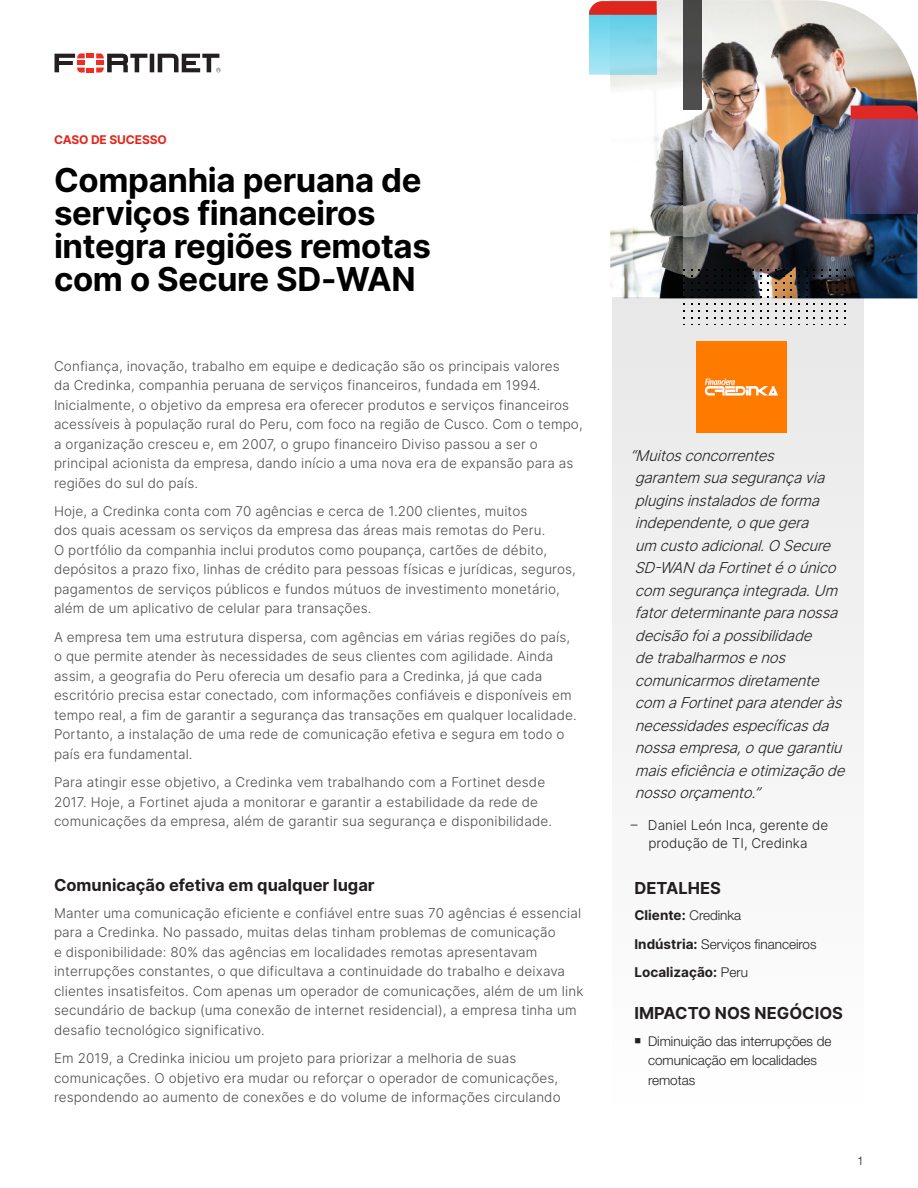
<style>
.page{position:relative;width:918px;height:1188px;background:#fff}
.page>*{position:absolute;margin:0;border:0;box-sizing:border-box;transform-origin:0 0}
.Main_Title{font:700 33px "Inter";letter-spacing:-.01em;color:#000}
.Body_Copy_SUBHEAD__B{font:700 16.5px "Inter";color:#231f20}
.Sidebar_headline__Bl{font:700 16.5px "Inter";color:#231f20}
.INSET_QUOTE{font:italic 300 15px/22.5px "Inter";color:#231f20}
.Body_Copy{font:300 13.5px/19.5px "Inter";letter-spacing:.01em;color:#4b4c4d}
.Sidebar_Copy{font:300 13.5px/19.5px "Helvetica Neue LT Pro";color:#231f20}
.INSET_QUOTE_-_NAME{font:300 13.5px/18px "Inter";color:#231f20;text-align:center}
.Sidebar_Copy-2{font:700 13.5px "Inter";color:#231f20}
.Page_Header{font:700 12px "Inter";letter-spacing:-.01em;color:#e72419}
.t1{font:300 12px "Helvetica Neue LT Pro";color:#231f20}
.s1{font-family:"Helvetica Neue LT Pro";font-weight:300}
.s2{font-family:"Inter";font-weight:700}
</style>
<div class="page">
<img style="left:610px;top:0;width:307px;height:298px">
<div style="left:684px;top:0;width:18px;height:109px;background:#4a4a49"></div>
<img style="left:633px;top:150px;width:50px;height:147px">
<img style="left:589px;top:15px;width:68px;height:60px">
<svg style="left:589px;top:1px;width:68px;height:14px"></svg>
<img style="left:851px;top:119px;width:67px;height:94px">
<svg style="left:851px;top:106px;width:67px;height:13px"></svg>
<svg style="left:55px;top:53px;width:166px;height:20px"></svg>
<div style="left:612px;top:297px;width:252px;height:817px;background:#f4f4f4"></div>
<img style="left:696px;top:342px;width:91px;height:90px">
<p class="Page_Header" style="left:54px;top:130px;width:114px">CASO DE SUCESSO</p>
<p class="Main_Title" style="left:54px;top:156px;width:369px">Companhia peruana de</p>
<p class="Main_Title" style="left:54px;top:189px;width:323px">serviços financeiros</p>
<p class="Main_Title" style="left:54px;top:222px;width:378px">integra regiões remotas</p>
<p class="Main_Title" style="left:54px;top:255px;width:363px">com o Secure SD-WAN</p>
<p class="Body_Copy" style="left:54px;top:356px;width:530px">Confiança, inovação, trabalho em equipe e dedicação são os principais valores<br>da Credinka, companhia peruana de serviços financeiros, fundada em 1994.<br>Inicialmente, o objetivo da empresa era oferecer produtos e serviços financeiros acessíveis à população rural do Peru, com foco na região de Cusco. Com o tempo, a organização cresceu e, em 2007, o grupo financeiro Diviso passou a ser o principal acionista da empresa, dando início a uma nova era de expansão para as regiões do sul do país.</p>
<p class="Body_Copy" style="left:54px;top:501px;width:523px">Hoje, a Credinka conta com 70 agências e cerca de 1.200 clientes, muitos<br>dos quais acessam os serviços da empresa das áreas mais remotas do Peru.<br>O portfólio da companhia inclui produtos como poupança, cartões de débito, depósitos a prazo fixo, linhas de crédito para pessoas físicas e jurídicas, seguros, pagamentos de serviços públicos e fundos mútuos de investimento monetário, além de um aplicativo de celular para transações.</p>
<p class="Body_Copy" style="left:54px;top:627px;width:524px">A empresa tem uma estrutura dispersa, com agências em várias regiões do país, o que permite atender às necessidades de seus clientes com agilidade. Ainda assim, a geografia do Peru oferecia um desafio para a Credinka, já que cada escritório precisa estar conectado, com informações confiáveis e disponíveis em tempo real, a fim de garantir a segurança das transações em qualquer localidade.<br>Portanto, a instalação de uma rede de comunicação efetiva e segura em todo o país era fundamental.</p>
<p class="Body_Copy" style="left:54px;top:772px;width:500px">Para atingir esse objetivo, a Credinka vem trabalhando com a Fortinet desde<br>2017. Hoje, a Fortinet ajuda a monitorar e garantir a estabilidade da rede de comunicações da empresa, além de garantir sua segurança e disponibilidade.</p>
<p class="Body_Copy_SUBHEAD__B" style="left:54px;top:873px;width:322px">Comunicação efetiva em qualquer lugar</p>
<p class="Body_Copy" style="left:54px;top:903px;width:531px">Manter uma comunicação eficiente e confiável entre suas 70 agências é essencial para a Credinka. No passado, muitas delas tinham problemas de comunicação<br>e disponibilidade: 80% das agências em localidades remotas apresentavam interrupções constantes, o que dificultava a continuidade do trabalho e deixava clientes insatisfeitos. Com apenas um operador de comunicações, além de um link secundário de backup (uma conexão de internet residencial), a empresa tinha um desafio tecnológico significativo.</p>
<p class="Body_Copy" style="left:54px;top:1048px;width:508px">Em 2019, a Credinka iniciou um projeto para priorizar a melhoria de suas comunicações. O objetivo era mudar ou reforçar o operador de comunicações, respondendo ao aumento de conexões e do volume de informações circulando</p>
<p class="INSET_QUOTE" style="left:630px;top:444px;width:221px">“Muitosconcorrentes garantem suasegurançavia pluginsinstaladosdeforma independente,oquegera<br>um custoadicional.O Secure<br>SD-WAN daFortinetéoúnico com segurançaintegrada.Um fatordeterminanteparanossa decisãofoiapossibilidade detrabalharmosenos comunicarmosdiretamente com aFortinetparaatenderàs necessidadesespecíficasda nossaempresa,oquegarantiu maiseficiênciaeotimizaçãode nossoorçamento.”</p>
<p class="INSET_QUOTE_-_NAME" style="left:631px;top:816px;width:199px">– Daniel León Inca, gerente de produção de TI, Credinka</p>
<p class="Sidebar_headline__Bl" style="left:634px;top:876px;width:88px">DETALHES</p>
<p class="Sidebar_Copy-2" style="left:634px;top:905px;width:108px">Cliente: <span class="s1">Credinka</span></p>
<p class="Sidebar_Copy" style="left:634px;top:934px;width:184px"><span class="s2">Indústria:</span> Serviços financeiros</p>
<p class="Sidebar_Copy-2" style="left:634px;top:962px;width:115px">Localização: <span class="s1">Peru</span></p>
<p class="Sidebar_headline__Bl" style="left:634px;top:1001px;width:210px">IMPACTO NOS NEGÓCIOS</p>
<p class="Sidebar_Copy" style="left:648px;top:1031px;width:185px;text-indent:-14px">■ Diminuição das interrupções de comunicação em localidades remotas</p>
<p class="t1" style="left:857px;top:1154px;width:8px">1</p>
</div>
